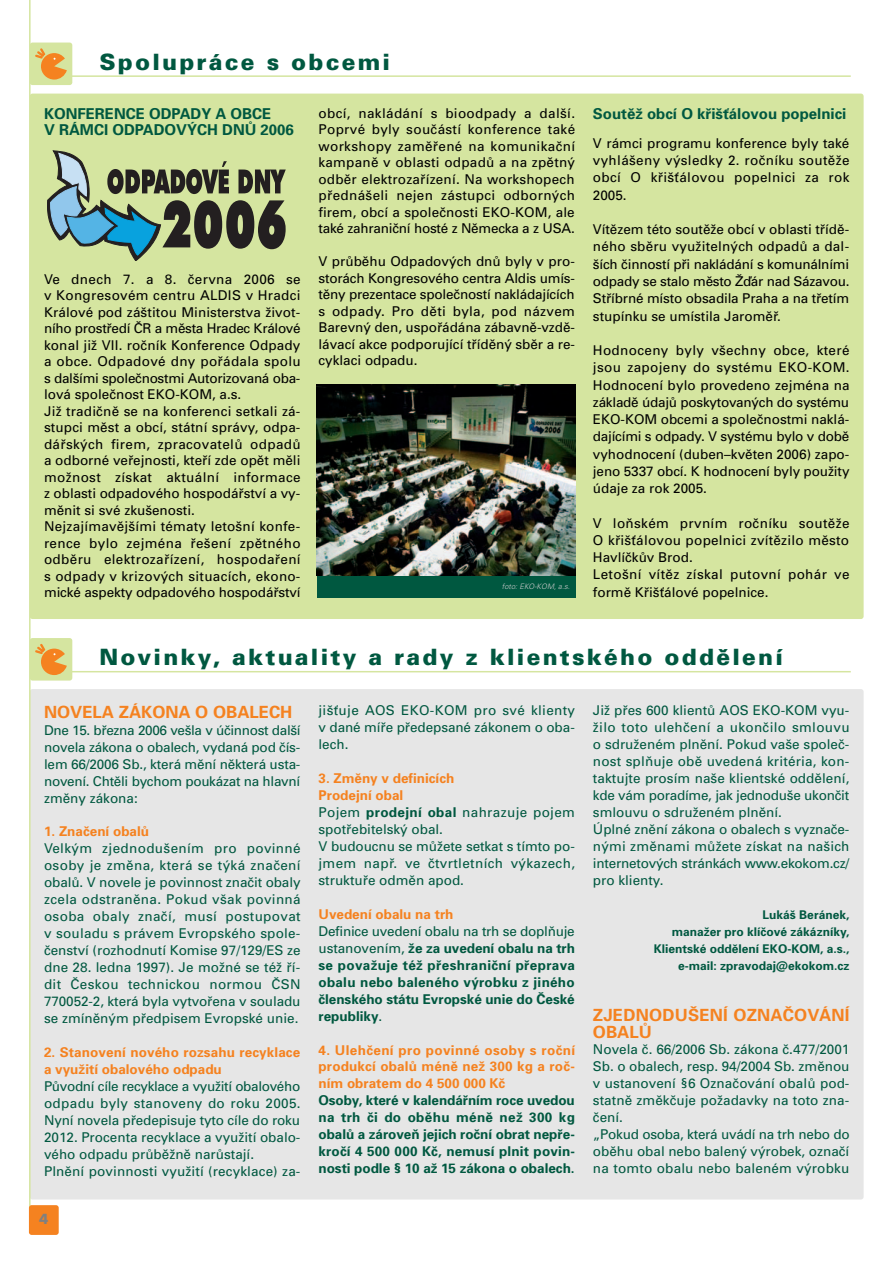
<style>
.page{position:relative;width:893px;height:1262px;background:#fff}
.page>*{position:absolute;margin:0;border:0;box-sizing:border-box;transform-origin:0 0}
.t1{font:900 22.5px "Univers CE";letter-spacing:.1em;color:#005840}
.t2{font:700 16.8px/17px "Univers CE";color:#f58220}
.t3{font:700 15px/16.5px "Univers CE";color:#005840}
.t4{font:13.5px/16.5px "Univers CE";letter-spacing:.01em;color:#000;text-align:justify}
.t5{font:13.5px/17px "Univers CE";color:#005840}
.t6{font:700 13.5px/17px "Univers CE";color:#005840;text-align:justify}
.t7{font:700 13.5px/17px "Univers CE";color:#f58220}
.t8{font:700 13.5px "Futura CE";color:#808080}
.t9{font:700 12px/17px "Univers CE";color:#005840;text-align:right}
.t10{font:italic 300 7.5px "Univers CE";color:#ccc}
.s1{font-weight:700;color:#f58220}
.s2{font-weight:700}
.s3{font-weight:400}
</style>
<div class="page">
<hr style="left:43px;top:671px;width:807px;height:1px;background:#d5e5a0">
<div style="left:30px;top:689px;width:833px;height:510px;background:#e6e6e6;border-radius:3px"></div>
<div style="left:30px;top:638px;width:42px;height:42px;background:#d5e5a0;border-radius:3px"></div>
<svg style="left:35px;top:644px;width:32px;height:31px"></svg>
<hr style="left:43px;top:75px;width:807px;height:2px;background:#d5e5a0">
<div style="left:30px;top:94px;width:833px;height:525px;background:#d5e5a0;border-radius:3px"></div>
<div style="left:30px;top:43px;width:42px;height:42px;background:#d5e5a0;border-radius:3px"></div>
<svg style="left:35px;top:48px;width:32px;height:32px"></svg>
<hr style="left:29px;top:0;width:2px;height:1232px;background:#d5e5a0">
<div style="left:29px;top:1205px;width:30px;height:29px;background:#f58220;border-radius:3px"></div>
<svg style="left:47px;top:151px;width:239px;height:110px"></svg>
<div style="left:317px;top:561px;width:258px;height:37px;background:#005840"></div>
<img style="left:317px;top:384px;width:258px;height:192px">
<h1 class="t1" style="left:99px;top:54px;width:292px">Spolupráce s obcemi</h1>
<p class="t3" style="left:44px;top:107px;width:251px">KONFERENCE ODPADY A OBCE<br>V RÁMCI ODPADOVÝCH DNŮ 2006</p>
<p class="t4" style="left:44px;top:272px;width:258px;text-align:left">Ve dnech 7. a 8. června 2006 se v Kongresovém centru ALDIS v Hradci Králové pod záštitou Ministerstva život&shy;ního prostředí ČR a města Hradec Králové konal již VII. ročník Konference Odpady a obce. Odpadové dny pořádala spolu s dalšími společnostmi Autorizovaná oba&shy;lová společnost EKO-KOM, a.s.<br>Již tradičně se na konferenci setkali zá&shy;stupci měst a obcí, státní správy, odpa&shy;dářských firem, zpracovatelů odpadů a odborné veřejnosti, kteří zde opět měli možnost získat aktuální informace z oblasti odpadového hospodářství a vy&shy;měnit si své zkušenosti.<br>Nejzajímavějšími tématy letošní konfe&shy;rence bylo zejména řešení zpětného odběru elektrozařízení, hospodaření s odpady v krizových situacích, ekono&shy;mické aspekty odpadového hospodářství</p>
<p class="t4" style="left:318px;top:106px;width:258px">obcí, nakládání s bioodpady a další.<br>Poprvé byly součástí konference také workshopy zaměřené na komunikační kampaně v oblasti odpadů a na zpětný odběr elektrozařízení. Na workshopech přednášeli nejen zástupci odborných firem, obcí a společnosti EKO-KOM, ale také zahraniční hosté z Německa a z USA.</p>
<p class="t4" style="left:318px;top:255px;width:258px">V průběhu Odpadových dnů byly v pro&shy;storách Kongresového centra Aldis umís&shy;těny prezentace společností nakládajících s odpady. Pro děti byla, pod názvem Barevný den, uspořádána zábavně-vzdě&shy;lávací akce podporující tříděný sběr a re&shy;cyklaci odpadu.</p>
<p class="t10" style="left:502px;top:584px;width:69px">foto: EKO-KOM, a.s.</p>
<p class="t3" style="left:593px;top:107px;width:255px">Soutěž obcí O křišťálovou popelnici</p>
<p class="t4" style="left:593px;top:136px;width:258px;line-height:17.2px">V rámci programu konference byly také vyhlášeny výsledky 2. ročníku soutěže obcí O křišťálovou popelnici za rok 2005.</p>
<p class="t4" style="left:593px;top:222px;width:258px;line-height:17.2px">Vítězem této soutěže obcí v oblasti třídě&shy;ného sběru využitelných odpadů a dal&shy;ších činností při nakládání s komunálními odpady se stalo město Žďár nad Sázavou.<br>Stříbrné místo obsadila Praha a na třetím stupínku se umístila Jaroměř.</p>
<p class="t4" style="left:593px;top:343px;width:258px;line-height:17.2px">Hodnoceny byly všechny obce, které jsou zapojeny do systému EKO-KOM.<br>Hodnocení bylo provedeno zejména na základě údajů poskytovaných do systému EKO-KOM obcemi a společnostmi naklá&shy;dajícími s odpady. V systému bylo v době vyhodnocení (duben–květen 2006) zapo&shy;jeno 5337 obcí. K hodnocení byly použity údaje za rok 2005.</p>
<p class="t4" style="left:593px;top:516px;width:258px;line-height:17.2px;text-align:left">V loňském prvním ročníku soutěže<br>O křišťálovou popelnici zvítězilo město<br>Havlíčkův Brod.<br>Letošní vítěz získal putovní pohár ve formě Křišťálové popelnice.</p>
<h1 class="t1" style="left:99px;top:649px;width:685px">Novinky, aktuality a rady z klientského oddělení</h1>
<p class="t2" style="left:44px;top:705px;width:250px">NOVELA ZÁKONA O OBALECH</p>
<p class="t5" style="left:44px;top:723px;width:258px;text-align:justify">Dne 15. března 2006 vešla v účinnost další novela zákona o obalech, vydaná pod čís&shy;lem 66/2006 Sb., která mění některá usta&shy;novení. Chtěli bychom poukázat na hlavní změny zákona:</p>
<p class="t7" style="left:44px;top:824px;width:107px">1. Značení obalů</p>
<p class="t5" style="left:44px;top:841px;width:258px;text-align:justify">Velkým zjednodušením pro povinné osoby je změna, která se týká značení obalů. V novele je povinnost značit obaly zcela odstraněna. Pokud však povinná osoba obaly značí, musí postupovat v souladu s právem Evropského spole&shy;čenství (rozhodnutí Komise 97/129/ES ze dne 28. ledna 1997). Je možné se též ří&shy;dit Českou technickou normou ČSN 770052-2, která byla vytvořena v souladu se zmíněným předpisem Evropské unie.</p>
<p class="t7" style="left:44px;top:1045px;width:258px">2. Stanovení nového rozsahu recyklace a využití obalového odpadu</p>
<p class="t5" style="left:44px;top:1079px;width:258px">Původní cíle recyklace a využití obalového odpadu byly stanoveny do roku 2005.<br>Nyní novela předepisuje tyto cíle do roku 2012. Procenta recyklace a využití obalo&shy;vého odpadu průběžně narůstají.<br>Plnění povinnosti využití (recyklace) za-</p>
<p class="t8" style="left:39px;top:1212px;width:11px">4</p>
<p class="t5" style="left:318px;top:703px;width:258px;text-align:justify">jišťuje AOS EKO-KOM pro své klienty v dané míře předepsané zákonem o oba&shy;lech.</p>
<p class="t5" style="left:318px;top:771px;width:258px"><span class="s1">3. Změny v definicích<br>Prodejní obal<br></span>Pojem <span class="s2">prodejní obal</span> nahrazuje pojem spotřebitelský obal.<br>V budoucnu se můžete setkat s tímto po&shy;jmem např. ve čtvrtletních výkazech, struktuře odměn apod.</p>
<p class="t7" style="left:318px;top:907px;width:136px">Uvedení obalu na trh</p>
<p class="t6" style="left:318px;top:924px;width:258px"><span class="s3">Definice uvedení obalu na trh se doplňuje ustanovením,</span> že za uvedení obalu na trh se považuje též přeshraniční přeprava obalu nebo baleného výrobku z jiného členského státu Evropské unie do České republiky<span class="s3">.</span></p>
<p class="t7" style="left:318px;top:1042px;width:258px;text-align:justify">4. Ulehčení pro povinné osoby s roční produkcí obalů méně než 300 kg a roč&shy;ním obratem do 4 500 000 Kč</p>
<p class="t6" style="left:318px;top:1093px;width:258px">Osoby, které v kalendářním roce uvedou na trh či do oběhu méně než 300 kg obalů a zároveň jejich roční obrat nepře&shy;kročí 4 500 000 Kč, nemusí plnit povin&shy;nosti podle § 10 až 15 zákona o obalech.</p>
<p class="t5" style="left:593px;top:703px;width:258px">Již přes 600 klientů AOS EKO-KOM vyu&shy;žilo toto ulehčení a ukončilo smlouvu o sdruženém plnění. Pokud vaše společ&shy;nost splňuje obě uvedená kritéria, kon&shy;taktujte prosím naše klientské oddělení, kde vám poradíme, jak jednoduše ukončit smlouvu o sdruženém plnění.<br>Úplné znění zákona o obalech s vyznače&shy;nými změnami můžete získat na našich internetových stránkách www.ekokom.cz/ pro klienty.</p>
<p class="t9" style="left:654px;top:907px;width:197px">Lukáš Beránek,<br>manažer pro klíčové zákázníky,<br>Klientské oddělení EKO-KOM, a.s., e-mail: zpravodaj@ekokom.cz</p>
<p class="t2" style="left:593px;top:1008px;width:258px">ZJEDNODUŠENÍ OZNAČOVÁNÍ<br>OBALŮ</p>
<p class="t5" style="left:593px;top:1042px;width:258px">Novela č. 66/2006 Sb. zákona č.477/2001<br>Sb. o obalech, resp. 94/2004 Sb. změnou v ustanovení §6 Označování obalů pod&shy;statně změkčuje požadavky na toto zna&shy;čení.<br>„Pokud osoba, která uvádí na trh nebo do oběhu obal nebo balený výrobek, označí na tomto obalu nebo baleném výrobku</p>
</div>
